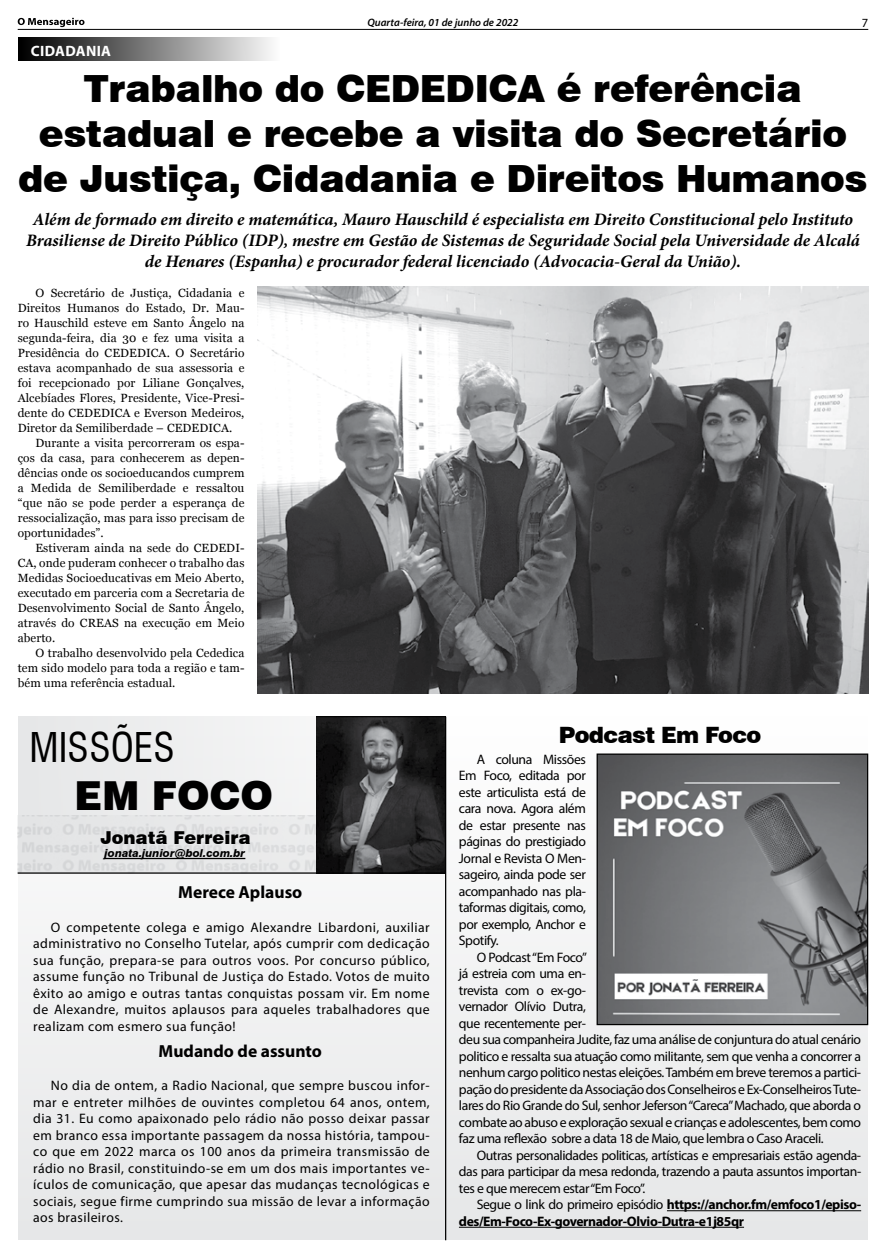
<style>
.page{position:relative;width:886px;height:1258px;background:#fff}
.page>*{position:absolute;margin:0;border:0;box-sizing:border-box;transform-origin:0 0}
.t1{font:condensed 40px "Swiss 721 BT";color:#000}
.t2{font:900 40px "Swiss 721 BT";color:#000}
.t3{font:900 37.5px/45px "Swiss 721 BT";letter-spacing:-.01em;color:#000;text-align:center}
.t4{font:900 22.5px "Swiss 721 BT";letter-spacing:-.03em;color:#000}
.t5{font:900 17.75px "Swiss 721 BT";color:#000}
.t6{font:italic 700 17.5px/21px "Minion Pro";letter-spacing:-.005em;color:#000;text-align:center}
.t7{font:700 17.5px "Myriad Pro";color:#000}
.t8{font:700 15px "Myriad Pro";letter-spacing:.02em;color:#fff}
.t9{font:13.75px/16.5px "Myriad Pro";letter-spacing:-.03em;color:#000;text-align:justify}
.t10{font:700 13.75px/16.5px "Myriad Pro";letter-spacing:-.03em;color:#000}
.t11{font:12.5px "Myriad Pro";color:#000}
.t12{font:11.88px/15px "Georgia";letter-spacing:.01em;color:#000;text-align:justify}
.t13{font:italic 800 10.88px "Swiss 721 BT";color:#000}
.t14{font:italic 600 10.75px "Myriad Pro";color:#000}
.s1{font-weight:400}
</style>
<div class="page">
<svg style="left:18px;top:18px;width:66px;height:9px"></svg>
<hr style="left:18px;top:29px;width:850px;height:1px;background:#000">
<div style="left:446px;top:717px;width:422px;height:523px;background:linear-gradient(to bottom,#fefefe,#e5e6e7)"></div>
<div style="left:18px;top:717px;width:428px;height:523px;background:#eeefef"></div>
<hr style="left:667px;top:1210px;width:194px;height:1px;background:#000">
<hr style="left:459px;top:1227px;width:285px;height:1px;background:#000">
<img style="left:18px;top:815px;width:298px;height:57px">
<img style="left:316px;top:717px;width:129px;height:155px">
<hr style="left:105px;top:858px;width:140px;height:1px;background:#000">
<hr style="left:18px;top:872px;width:428px;height:2px;background:#000">
<hr style="left:445px;top:717px;width:1px;height:523px;background:#000">
<img style="left:598px;top:755px;width:268px;height:268px">
<div style="left:596px;top:753px;width:272px;height:272px;border:1px solid #000"></div>
<img style="left:258px;top:286px;width:610px;height:408px">
<div style="left:18px;top:38px;width:261px;height:23px;background:linear-gradient(to right,#000,#fcfcfc)"></div>
<p class="t8" style="left:31px;top:41px;width:82px">CIDADANIA</p>
<p class="t14" style="left:367px;top:15px;width:153px">Quarta-feira, 01 de junho de 2022</p>
<p class="t11" style="left:862px;top:15px;width:8px">7</p>
<h2 class="t3" style="left:18px;top:66px;width:851px">Trabalho do CEDEDICA é referência estadual e recebe a visita do Secretário de Justiça, Cidadania e Direitos Humanos</h2>
<p class="t6" style="left:26px;top:209px;width:835px">Além de formado em direito e matemática, Mauro Hauschild é especialista em Direito Constitucional pelo Instituto<br>Brasiliense de Direito Público (IDP), mestre em Gestão de Sistemas de Seguridade Social pela Universidade de Alcalá de Henares (Espanha) e procurador federal licenciado (Advocacia-Geral da União).</p>
<p class="t12" style="left:18px;top:285px;width:228px;text-indent:18px">O Secretário de Justiça, Cidadania e Direitos Humanos do Estado, Dr. Mau&shy;ro Hauschild esteve em Santo Ângelo na segunda-feira, dia 30 e fez uma visita a Presidência do CEDEDICA. O Secretário estava acompanhado de sua assessoria e foi recepcionado por Liliane Gonçalves, Alcebíades Flores, Presidente, Vice-Presi&shy;dente do CEDEDICA e Everson Medeiros, Diretor da Semiliberdade – CEDEDICA.</p>
<p class="t12" style="left:18px;top:435px;width:228px;text-indent:18px">Durante a visita percorreram os espa&shy;ços da casa, para conhecerem as depen&shy;dências onde os socioeducandos cumprem a Medida de Semiliberdade e ressaltou “que não se pode perder a esperança de ressocialização, mas para isso precisam de oportunidades”.</p>
<p class="t12" style="left:18px;top:540px;width:228px;text-indent:18px">Estiveram ainda na sede do CEDEDI-CA, onde puderam conhecer o trabalho das Medidas Socioeducativas em Meio Aberto, executado em parceria com a Secretaria de Desenvolvimento Social de Santo Ângelo, através do CREAS na execução em Meio aberto.</p>
<p class="t12" style="left:18px;top:645px;width:228px;text-indent:18px">O trabalho desenvolvido pela Cededica tem sido modelo para toda a região e tam&shy;bém uma referência estadual.</p>
<h1 class="t1" style="left:30px;top:724px;width:146px">MISSÕES</h1>
<h1 class="t2" style="left:75px;top:772px;width:200px">EM FOCO</h1>
<p class="t5" style="left:100px;top:826px;width:152px">Jonatã Ferreira</p>
<p class="t13" style="left:105px;top:847px;width:142px">jonata.junior@bol.com.br</p>
<p class="t7" style="left:178px;top:881px;width:126px">Merece Aplauso</p>
<p class="t9" style="left:33px;top:918px;width:398px;text-indent:18px">O competente colega e amigo Alexandre Libardoni, auxiliar administrativo no Conselho Tutelar, após cumprir com dedicação sua função, prepara-se para outros voos. Por concurso público, assume função no Tribunal de Justiça do Estado. Votos de muito êxito ao amigo e outras tantas conquistas possam vir. Em nome de Alexandre, muitos aplausos para aqueles trabalhadores que realizam com esmero sua função!</p>
<p class="t7" style="left:159px;top:1039px;width:165px">Mudando de assunto</p>
<p class="t9" style="left:33px;top:1077px;width:398px;text-indent:18px">No dia de ontem, a Radio Nacional, que sempre buscou infor&shy;mar e entreter milhões de ouvintes completou 64 anos, ontem, dia 31. Eu como apaixonado pelo rádio não posso deixar passar em branco essa importante passagem da nossa história, tampou&shy;co que em 2022 marca os 100 anos da primeira transmissão de rádio no Brasil, constituindo-se em um dos mais importantes ve&shy;ículos de comunicação, que apesar das mudanças tecnológicas e sociais, segue firme cumprindo sua missão de levar a informação aos brasileiros.</p>
<h3 class="t4" style="left:559px;top:721px;width:204px">Podcast Em Foco</h3>
<p class="t9" style="left:459px;top:751px;width:128px;text-indent:18px">A coluna Missões Em Foco, editada por este articulista está de cara nova. Agora além de estar presente nas páginas do prestigiado Jornal e Revista O Men&shy;sageiro, ainda pode ser acompanhado nas pla&shy;taformas digitais, como, por exemplo, Anchor e Spotify.</p>
<p class="t9" style="left:459px;top:949px;width:404px;text-align:left;text-indent:18px">O Podcast “Em Foco”<br>já estreia com uma en-<br>trevista com o ex-go-<br>vernador Olívio Dutra,<br>que recentemente per-<br>deu sua companheira Judite, faz uma análise de conjuntura do atual cenário politico e ressalta sua atuação como militante, sem que venha a concorrer a nenhum cargo politico nestas eleições. Também em breve teremos a partici&shy;pação do presidente da Associação dos Conselheiros e Ex-Conselheiros Tute&shy;lares do Rio Grande do Sul, senhor Jeferson “Careca” Machado, que aborda o combate ao abuso e exploração sexual e crianças e adolescentes, bem como faz uma reflexão sobre a data 18 de Maio, que lembra o Caso Araceli.</p>
<p class="t9" style="left:459px;top:1147px;width:404px;text-indent:18px">Outras personalidades politicas, artísticas e empresariais estão agenda&shy;das para participar da mesa redonda, trazendo a pauta assuntos importan&shy;tes e que merecem estar “Em Foco”.</p>
<p class="t10" style="left:459px;top:1196px;width:404px;text-indent:18px"><span class="s1">Segue o link do primeiro episódio</span> https://anchor.fm/emfoco1/episo&shy;des/Em-Foco-Ex-governador-Olvio-Dutra-e1j85qr</p>
</div>
